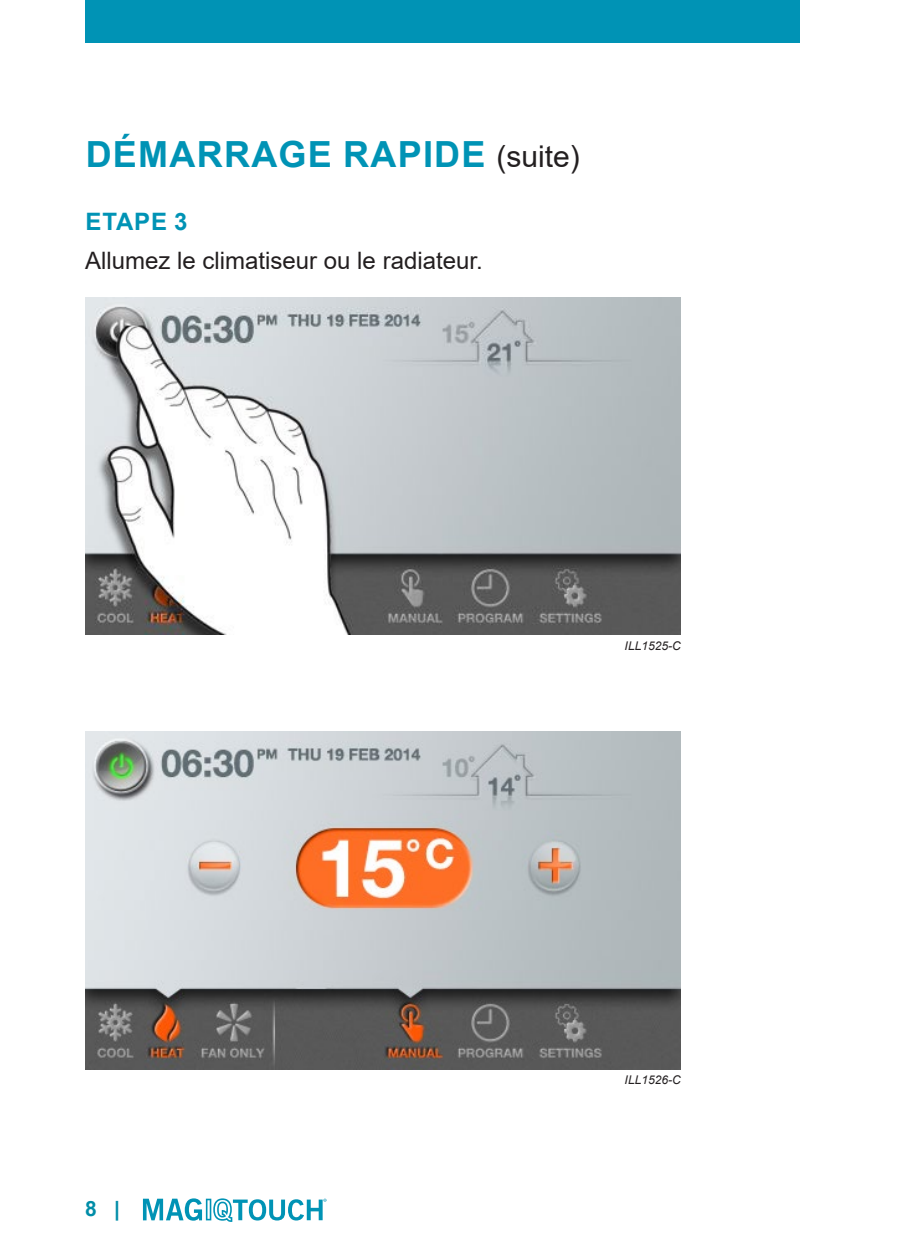
<style>
.page{position:relative;width:919px;height:1259px;background:#fff}
.page>*{position:absolute;margin:0;border:0;box-sizing:border-box;transform-origin:0 0}
.Page_heading{font:700 36px "Arial";letter-spacing:.035em;color:#0093b5}
.Body{font:24px "Arial";color:#231f20}
.SUBHEAD{font:700 24px "Arial";letter-spacing:.035em;color:#0093b5}
.t1{font:700 21px "Arial";color:#008da8}
.Illustration_nr{font:italic 12px "Arial";color:#231f20}
.s1{font-weight:400;font-size:30px;color:#231f20}
</style>
<div class="page">
<div style="left:85px;top:0;width:714px;height:43px;background:#0093b5"></div>
<svg style="left:143px;top:1198px;width:183px;height:24px"></svg>
<img style="left:85px;top:297px;width:595px;height:337px">
<img style="left:85px;top:731px;width:595px;height:338px">
<p class="Page_heading" style="left:86px;top:129px;width:495px">DÉMARRAGE RAPIDE <span class="s1">(suite)</span></p>
<p class="SUBHEAD" style="left:85px;top:205px;width:104px">ETAPE 3</p>
<p class="Body" style="left:85px;top:244px;width:399px">Allumez le climatiseur ou le radiateur.</p>
<p class="Illustration_nr" style="left:624px;top:638px;width:58px">ILL1525-C</p>
<p class="t1" style="left:85px;top:1194px;width:37px">8 |</p>
<p class="Illustration_nr" style="left:624px;top:1072px;width:58px">ILL1526-C</p>
</div>
